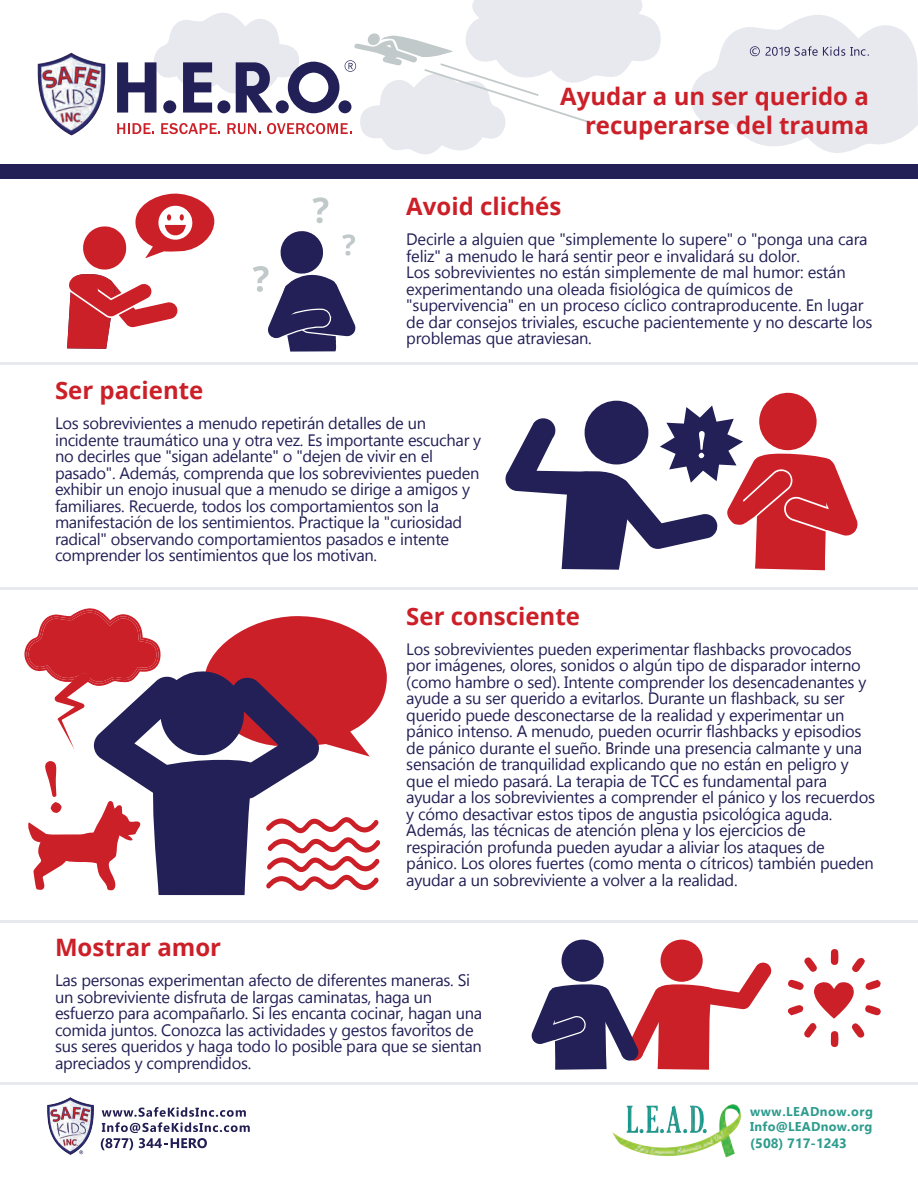
<style>
.page{position:relative;width:918px;height:1188px;background:#fff}
.page>*{position:absolute;margin:0;border:0;box-sizing:border-box;transform-origin:0 0}
.t1{font:700 24px/28.8px "Open Sans";color:#cc2029;text-align:right}
.t2{font:16.5px/16.5px "Gadugi";letter-spacing:-.015em;color:#222056}
.t3{font:700 13.5px "Gadugi";color:#2e9c8e}
.t4{font:700 12.75px/15.3px "Gadugi";letter-spacing:.02em;color:#2e9c8e}
</style>
<div class="page">
<div style="left:0;top:164px;width:918px;height:15px;background:#222056"></div>
<hr style="left:0;top:362px;width:918px;height:2px;background:#e7e9ef">
<hr style="left:0;top:587px;width:918px;height:3px;background:#e7e9ef">
<hr style="left:0;top:1082px;width:918px;height:3px;background:#e7e9ef">
<svg style="left:690px;top:15px;width:228px;height:138px"></svg>
<img style="left:37px;top:52px;width:69px;height:84px">
<svg style="left:117px;top:0;width:544px;height:154px"></svg>
<img style="left:47px;top:1097px;width:47px;height:58px">
<svg style="left:101px;top:1107px;width:149px;height:43px"></svg>
<svg style="left:79px;top:1150px;width:4px;height:4px"></svg>
<hr style="left:0;top:920px;width:918px;height:3px;background:#e7e9ef">
<div style="left:660px;top:939px;width:43px;height:43px;background:#cc2029;border-radius:50%"></div>
<div style="left:561px;top:939px;width:43px;height:43px;background:#222056;border-radius:50%"></div>
<svg style="left:531px;top:961px;width:241px;height:109px"></svg>
<svg style="left:313px;top:197px;width:15px;height:26px"></svg>
<svg style="left:253px;top:231px;width:103px;height:121px"></svg>
<svg style="left:67px;top:193px;width:148px;height:156px"></svg>
<svg style="left:804px;top:957px;width:13px;height:15px"></svg>
<svg style="left:852px;top:958px;width:13px;height:14px"></svg>
<svg style="left:831px;top:949px;width:7px;height:16px"></svg>
<svg style="left:788px;top:979px;width:93px;height:68px"></svg>
<svg style="left:505px;top:392px;width:353px;height:178px"></svg>
<svg style="left:24px;top:608px;width:363px;height:287px"></svg>
<img style="left:612px;top:1104px;width:129px;height:54px">
<h1 class="t1" style="left:560px;top:82px;width:310px">Ayudar a un ser querido a recuperarse del trauma</h1>
<h1 class="t1" style="left:406px;top:191px;width:157px">Avoid clichés</h1>
<p class="t2" style="left:406px;top:231px;width:468px">Decirle a alguien que "simplemente lo supere" o "ponga una cara feliz" a menudo le hará sentir peor e invalidará su dolor.<br>Los sobrevivientes no están simplemente de mal humor: están experimentando una oleada fisiológica de químicos de "supervivencia" en un proceso cíclico contraproducente. En lugar de dar consejos triviales, escuche pacientemente y no descarte los problemas que atraviesan.</p>
<h1 class="t1" style="left:55px;top:376px;width:150px">Ser paciente</h1>
<p class="t2" style="left:55px;top:415px;width:428px">Los sobrevivientes a menudo repetirán detalles de un incidente traumático una y otra vez. Es importante escuchar y no decirles que "sigan adelante" o "dejen de vivir en el pasado". Además, comprenda que los sobrevivientes pueden exhibir un enojo inusual que a menudo se dirige a amigos y familiares. Recuerde, todos los comportamientos son la manifestación de los sentimientos. Practique la "curiosidad radical" observando comportamientos pasados e intente comprender los sentimientos que los motivan.</p>
<h1 class="t1" style="left:406px;top:601px;width:175px">Ser consciente</h1>
<p class="t2" style="left:406px;top:640px;width:470px">Los sobrevivientes pueden experimentar flashbacks provocados por imágenes, olores, sonidos o algún tipo de disparador interno (como hambre o sed). Intente comprender los desencadenantes y ayude a su ser querido a evitarlos. Durante un flashback, su ser querido puede desconectarse de la realidad y experimentar un pánico intenso. A menudo, pueden ocurrir flashbacks y episodios de pánico durante el sueño. Brinde una presencia calmante y una sensación de tranquilidad explicando que no están en peligro y que el miedo pasará. La terapia de TCC es fundamental para ayudar a los sobrevivientes a comprender el pánico y los recuerdos y cómo desactivar estos tipos de angustia psicológica aguda.<br>Además, las técnicas de atención plena y los ejercicios de respiración profunda pueden ayudar a aliviar los ataques de pánico. Los olores fuertes (como menta o cítricos) también pueden ayudar a un sobreviviente a volver a la realidad.</p>
<h1 class="t1" style="left:55px;top:933px;width:168px">Mostrar amor</h1>
<p class="t2" style="left:55px;top:972px;width:429px">Las personas experimentan afecto de diferentes maneras. Si un sobreviviente disfruta de largas caminatas, haga un esfuerzo para acompañarlo. Si les encanta cocinar, hagan una comida juntos. Conozca las actividades y gestos favoritos de sus seres queridos y haga todo lo posible para que se sientan apreciados y comprendidos.</p>
<p class="t4" style="left:750px;top:1104px;width:124px">www.LEADnow.org<br>Info@LEADnow.org</p>
<p class="t3" style="left:750px;top:1135px;width:98px">(508) 717-1243</p>
</div>
